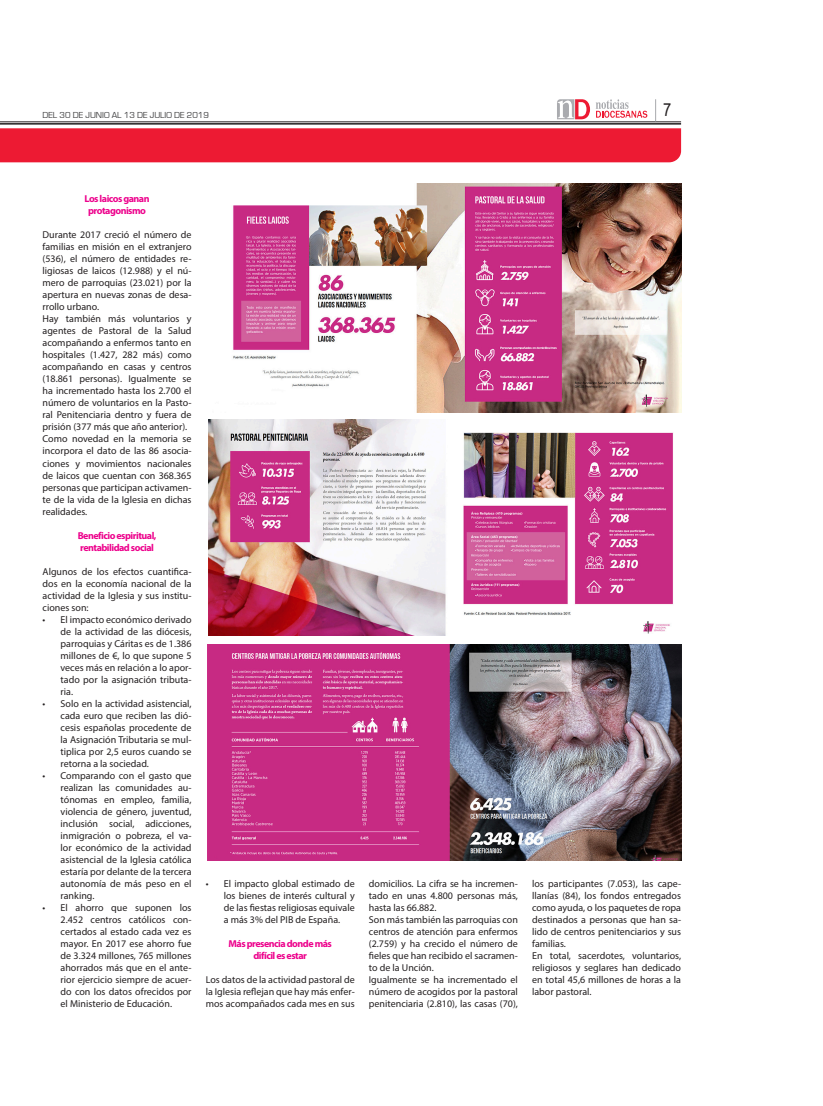
<style>
.page{position:relative;width:823px;height:1106px;background:#fff}
.page>*{position:absolute;margin:0;border:0;box-sizing:border-box;transform-origin:0 0}
.t1{font:18px "Arial Narrow";color:#231f20}
.Párrafo_NODI{font:10px/12px "Myriad Pro";color:#231f20;text-align:justify}
.Párrafo_NODI-2{font:700 10px "Myriad Pro";letter-spacing:-.05em;color:#ed028c}
.t2{font:9px "Eurostile";color:#3e3e3f}
</style>
<div class="page">
<hr style="left:0;top:122px;width:680px;height:1px;background:#231f20">
<hr style="left:0;top:123px;width:680px;height:2px;background:#231f20">
<svg style="left:557px;top:99px;width:32px;height:20px"></svg>
<svg style="left:596px;top:99px;width:51px;height:19px"></svg>
<div style="left:0;top:128px;width:680px;height:34px;background:#ed1a33"></div>
<img style="left:233px;top:184px;width:447px;height:228px">
<img style="left:207px;top:644px;width:473px;height:216px">
<img style="left:208px;top:419px;width:465px;height:216px">
<p class="t2" style="left:43px;top:110px;width:168px">DEL 30 DE JUNIO AL 13 DE JULIO DE 2019</p>
<p class="t1" style="left:662px;top:97px;width:10px">7</p>
<p class="Párrafo_NODI-2" style="left:84px;top:192px;width:67px">Los laicos ganan</p>
<p class="Párrafo_NODI-2" style="left:88px;top:204px;width:59px">protagonismo</p>
<p class="Párrafo_NODI" style="left:43px;top:229px;width:150px">Durante 2017 creció el número de familias en misión en el extranjero (536), el número de entidades re&shy;ligiosas de laicos (12.988) y el nú&shy;mero de parroquias (23.021) por la apertura en nuevas zonas de desa&shy;rrollo urbano.</p>
<p class="Párrafo_NODI" style="left:43px;top:313px;width:150px">Hay también más voluntarios y agentes de Pastoral de la Salud acompañando a enfermos tanto en hospitales (1.427, 282 más) como acompañando en casas y centros (18.861 personas). Igualmente se ha incrementado hasta los 2.700 el número de voluntarios en la Pasto&shy;ral Penitenciaria dentro y fuera de prisión (377 más que año anterior).</p>
<p class="Párrafo_NODI" style="left:43px;top:433px;width:150px">Como novedad en la memoria se incorpora el dato de las 86 asocia&shy;ciones y movimientos nacionales de laicos que cuentan con 368.365 personas que participan activamen&shy;te de la vida de la Iglesia en dichas realidades.</p>
<p class="Párrafo_NODI-2" style="left:78px;top:528px;width:80px">Beneficio espiritual,</p>
<p class="Párrafo_NODI-2" style="left:80px;top:540px;width:75px">rentabilidad social</p>
<p class="Párrafo_NODI" style="left:43px;top:565px;width:150px">Algunos de los efectos cuantifica&shy;dos en la economía nacional de la actividad de la Iglesia y sus institu&shy;ciones son:</p>
<p class="Párrafo_NODI" style="left:61px;top:613px;width:132px;text-indent:-18px">• El impacto económico derivado de la actividad de las diócesis, parroquias y Cáritas es de 1.386 millones de €, lo que supone 5 veces más en relación a lo apor&shy;tado por la asignación tributa&shy;ria.</p>
<p class="Párrafo_NODI" style="left:61px;top:697px;width:132px;text-indent:-18px">• Solo en la actividad asistencial, cada euro que reciben las dió&shy;cesis españolas procedente de la Asignación Tributaria se mul&shy;tiplica por 2,5 euros cuando se retorna a la sociedad.</p>
<p class="Párrafo_NODI" style="left:61px;top:769px;width:132px;text-indent:-18px">• Comparando con el gasto que realizan las comunidades au&shy;tónomas en empleo, familia, violencia de género, juventud, inclusión social, adicciones, inmigración o pobreza, el va&shy;lor económico de la actividad asistencial de la Iglesia católica estaría por delante de la tercera autonomía de más peso en el ranking.</p>
<p class="Párrafo_NODI" style="left:61px;top:901px;width:132px;text-indent:-18px">• El ahorro que suponen los 2.452 centros católicos con&shy;certados al estado cada vez es mayor. En 2017 ese ahorro fue de 3.324 millones, 765 millones ahorrados más que en el ante&shy;rior ejercicio siempre de acuer&shy;do con los datos ofrecidos por el Ministerio de Educación.</p>
<p class="Párrafo_NODI" style="left:224px;top:877px;width:132px;text-indent:-18px">• El impacto global estimado de los bienes de interés cultural y de las fiestas religiosas equivale a más 3% del PIB de España.</p>
<p class="Párrafo_NODI-2" style="left:228px;top:936px;width:105px">Más presencia donde más</p>
<p class="Párrafo_NODI-2" style="left:253px;top:948px;width:55px">difícil es estar</p>
<p class="Párrafo_NODI" style="left:206px;top:973px;width:150px">Los datos de la actividad pastoral de la Iglesia reflejan que hay más enfer&shy;mos acompañados cada mes en sus</p>
<p class="Párrafo_NODI" style="left:369px;top:877px;width:150px">domicilios. La cifra se ha incremen&shy;tado en unas 4.800 personas más, hasta las 66.882.</p>
<p class="Párrafo_NODI" style="left:369px;top:913px;width:150px">Son más también las parroquias con centros de atención para enfermos (2.759) y ha crecido el número de fieles que han recibido el sacramen&shy;to de la Unción.</p>
<p class="Párrafo_NODI" style="left:369px;top:973px;width:150px">Igualmente se ha incrementado el número de acogidos por la pastoral penitenciaria (2.810), las casas (70),</p>
<p class="Párrafo_NODI" style="left:531px;top:877px;width:150px">los participantes (7.053), las cape&shy;llanías (84), los fondos entregados como ayuda, o los paquetes de ropa destinados a personas que han sa&shy;lido de centros penitenciarios y sus familias.</p>
<p class="Párrafo_NODI" style="left:531px;top:949px;width:150px">En total, sacerdotes, voluntarios, religiosos y seglares han dedicado en total 45,6 millones de horas a la labor pastoral.</p>
</div>
